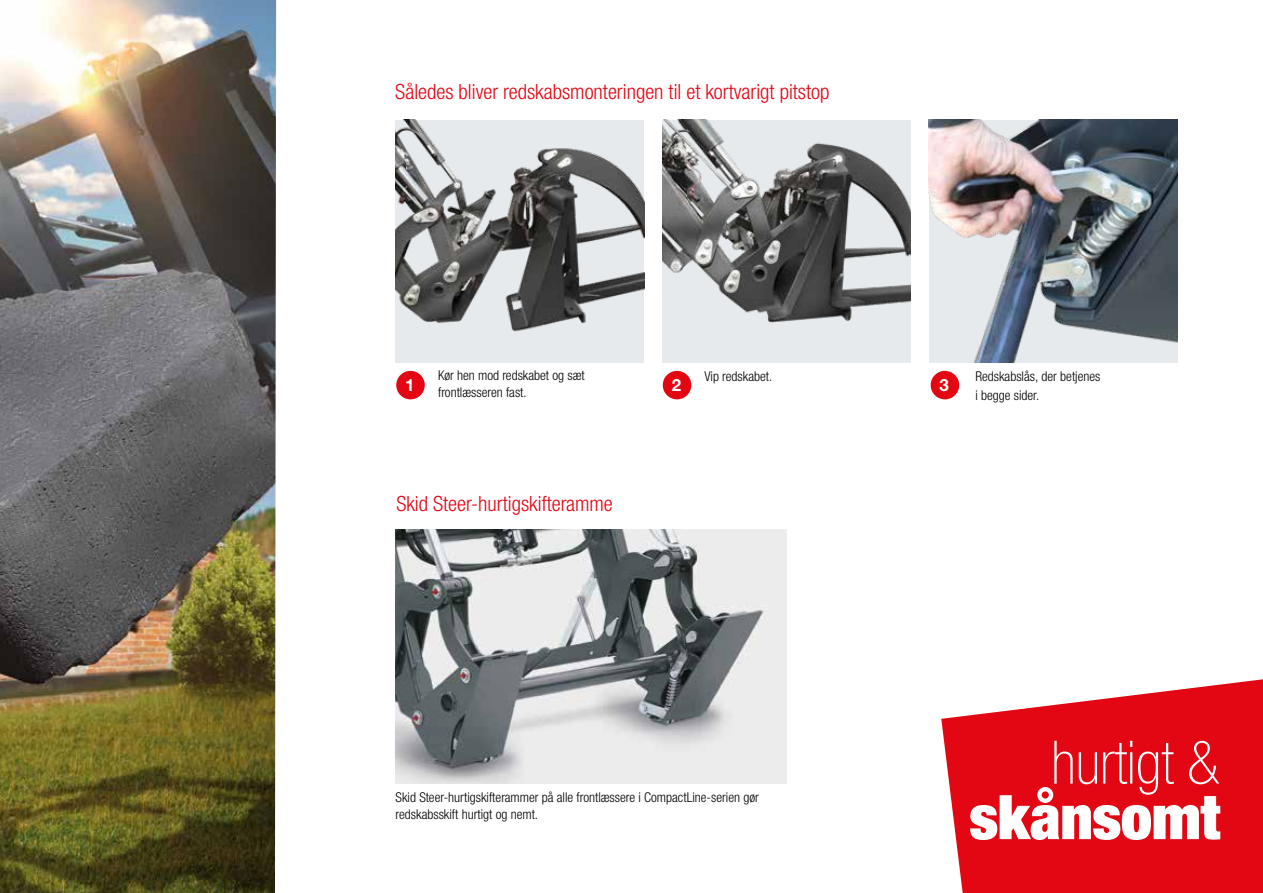
<style>
.page{position:relative;width:1263px;height:893px;background:#fff}
.page>*{position:absolute;margin:0;border:0;box-sizing:border-box;transform-origin:0 0}
.t1{font:900 expanded 61.5px "Helvetica Neue";color:#fff}
.t2{font:100 condensed 60px "Helvetica Neue";color:#fff}
.t3{font:300 condensed 21px "Helvetica Neue LTW1 G";color:#e30613}
.t4{font:700 16.8px "Helvetica Neue LTW1 G";color:#fff}
.t5{font:300 condensed 13.5px/16.2px "Helvetica Neue LTW1 G";color:#000}
</style>
<div class="page">
<img style="left:0;top:0;width:276px;height:893px">
<img style="left:395px;top:120px;width:249px;height:242px">
<img style="left:662px;top:120px;width:249px;height:242px">
<img style="left:929px;top:120px;width:249px;height:242px">
<svg style="left:941px;top:679px;width:322px;height:214px;background:#e6242f"></svg>
<div style="left:396px;top:371px;width:29px;height:28px;background:#e30613;border-radius:50%"></div>
<div style="left:663px;top:371px;width:28px;height:28px;background:#e30613;border-radius:50%"></div>
<div style="left:931px;top:371px;width:28px;height:28px;background:#e30613;border-radius:50%"></div>
<img style="left:395px;top:530px;width:391px;height:254px">
<h3 class="t3" style="left:395px;top:80px;width:436px">Således bliver redskabsmonteringen til et kortvarigt pitstop</h3>
<p class="t5" style="left:438px;top:368px;width:148px">Kør hen mod redskabet og sæt frontlæsseren fast.</p>
<p class="t5" style="left:704px;top:368px;width:69px">Vip redskabet.</p>
<p class="t5" style="left:975px;top:366px;width:127px;line-height:19.5px">Redskabslås, der betjenes i begge sider.</p>
<p class="t4" style="left:405px;top:375px;width:11px">1</p>
<p class="t4" style="left:672px;top:375px;width:11px">2</p>
<p class="t4" style="left:940px;top:375px;width:11px">3</p>
<h3 class="t3" style="left:396px;top:491px;width:218px">Skid Steer-hurtigskifteramme</h3>
<p class="t5" style="left:396px;top:790px;width:365px">Skid Steer-hurtigskifterammer på alle frontlæssere i CompactLine-serien gør redskabsskift hurtigt og nemt.</p>
<h2 class="t2" style="left:1051px;top:729px;width:170px">hurtigt &amp;</h2>
<h1 class="t1" style="left:969px;top:778px;width:252px">skånsomt</h1>
</div>
